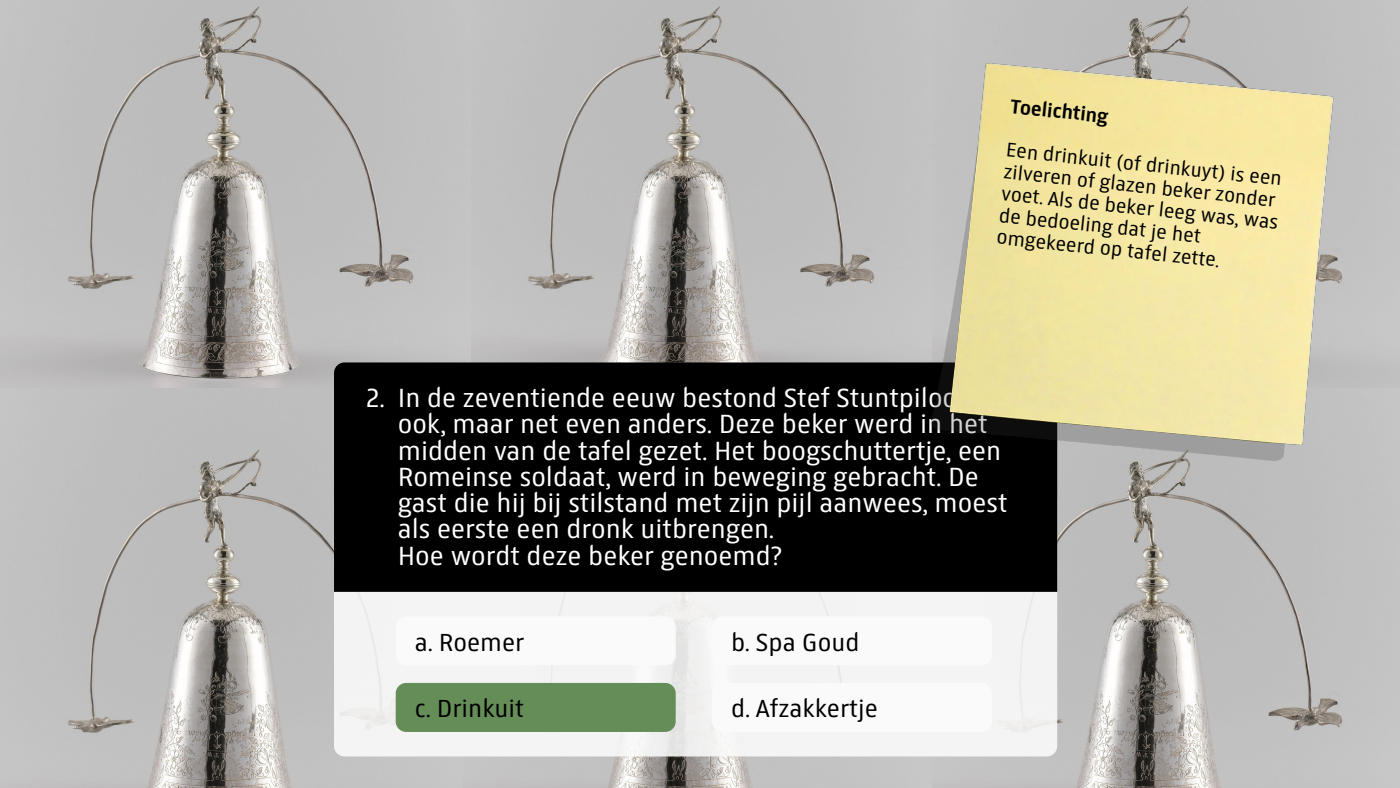
<style>
.page{position:relative;width:1400px;height:788px;background:#fff}
.page>*{position:absolute;margin:0;border:0;box-sizing:border-box;transform-origin:0 0}
.t1{font:28px/26.2px "Rijksmuseum";color:#fff}
.t2{font:26.25px "Rijksmuseum";color:#000}
.t3{font:21px/21.9px "Rijksmuseum";color:#000}
.t4{font:700 21px "Rijksmuseum";color:#000}
</style>
<div class="page">
<div style="left:931px;top:0;width:469px;height:388px;background:#c0c0c0"></div>
<img style="left:931px;top:388px;width:469px;height:400px">
<img style="left:471px;top:0;width:460px;height:362px">
<img style="left:462px;top:756px;width:469px;height:32px">
<img style="left:0;top:0;width:471px;height:388px">
<img style="left:0;top:388px;width:462px;height:400px">
<div style="left:334px;top:490px;width:723px;height:266px;background:#f4f4f3;border-radius:10px"></div>
<div style="left:396px;top:616px;width:280px;height:49px;background:#fafafa;border-radius:10px"></div>
<div style="left:396px;top:682px;width:280px;height:50px;background:#658d58;border-radius:10px"></div>
<div style="left:712px;top:616px;width:280px;height:49px;background:#fafafa;border-radius:10px"></div>
<div style="left:712px;top:682px;width:280px;height:50px;background:#fafafa;border-radius:10px"></div>
<div style="left:334px;top:362px;width:723px;height:230px;background:#000"></div>
<img style="left:893px;top:32px;width:489px;height:472px">
<p class="t4" style="left:1012px;top:94px;width:100px;rotate:6deg">Toelichting</p>
<p class="t3" style="left:1007px;top:139px;width:280px;rotate:6deg">Een drinkuit (of drinkuyt) is een zilveren of glazen beker zonder voet. Als de beker leeg was, was de bedoeling dat je het omgekeerd op tafel zette.</p>
<p class="t1" style="left:398px;top:385px;width:611px;text-indent:-32px">2. In de zeventiende eeuw bestond Stef Stuntpiloot ook, maar net even anders. Deze beker werd in het midden van de tafel gezet. Het boogschuttertje, een Romeinse soldaat, werd in beweging gebracht. De gast die hij bij stilstand met zijn pijl aanwees, moest als eerste een dronk uitbrengen.<br>Hoe wordt deze beker genoemd?</p>
<p class="t2" style="left:415px;top:628px;width:111px">a. Roemer</p>
<p class="t2" style="left:415px;top:694px;width:111px">c. Drinkuit</p>
<p class="t2" style="left:731px;top:628px;width:130px">b. Spa Goud</p>
<p class="t2" style="left:731px;top:694px;width:148px">d. Afzakkertje</p>
</div>
